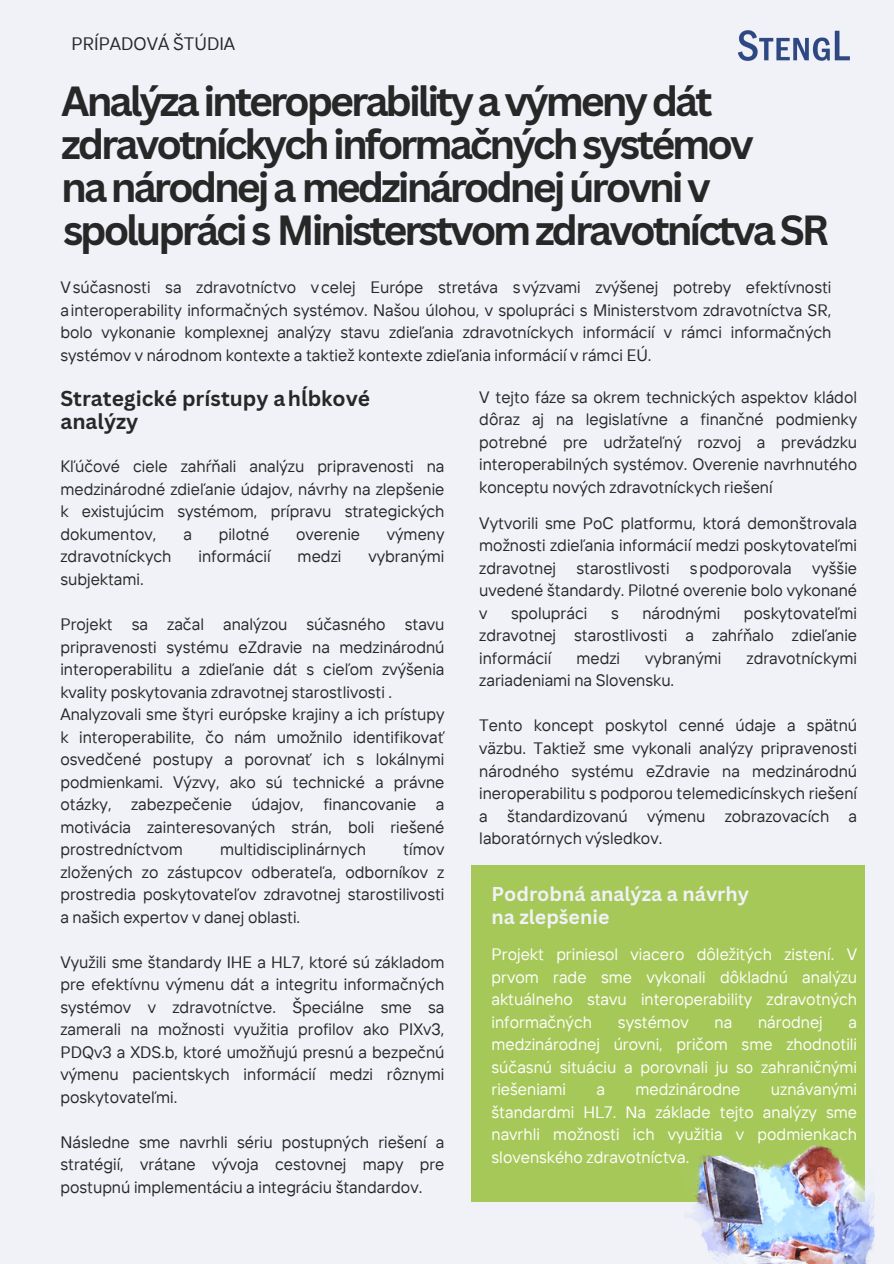
<style>
.page{position:relative;width:894px;height:1264px;background:#fff}
.page>*{position:absolute;margin:0;border:0;box-sizing:border-box;transform-origin:0 0}
.t1{font:700 40.95px/42.8px "Canva Sans";letter-spacing:-.075em;color:#272727}
.t2{font:700 21px/22.5px "Canva Sans";color:#272727}
.t3{font:700 19.5px/22.5px "Canva Sans";color:#f0f2f8}
.t4{font:18px "TT Interphases";color:#272727}
.t5{font:16.5px/22.5px "TT Interphases";color:#272727;text-align:justify}
.t6{font:16.5px/22.5px "TT Interphases";color:#fff;text-align:justify}
</style>
<div class="page">
<div style="left:0;top:0;width:893px;height:1263px;background:#f0f2f8"></div>
<div style="left:471px;top:864px;width:393px;height:337px;background:#a6c859"></div>
<img style="left:674px;top:1145px;width:201px;height:118px">
<img style="left:738px;top:30px;width:112px;height:31px">
<p class="t4" style="left:71px;top:32px;width:165px">PRÍPADOVÁ ŠTÚDIA</p>
<p class="t1" style="left:61px;top:79px;width:769px">Analýza interoperability a výmeny dát zdravotníckych informačných systémov<br>na národnej a medzinárodnej úrovni v spolupráci s Ministerstvom zdravotníctva SR</p>
<p class="t5" style="left:60px;top:276px;width:772px">Vsúčasnosti sa zdravotníctvo vcelej Európe stretáva svýzvami zvýšenej potreby efektívnosti ainteroperability informačných systémov. Našou úlohou, v spolupráci s Ministerstvom zdravotníctva SR, bolo vykonanie komplexnej analýzy stavu zdieľania zdravotníckych informácií v rámci informačných systémov v národnom kontexte a taktiež kontexte zdieľania informácií v rámci EÚ.</p>
<p class="t2" style="left:60px;top:387px;width:311px">Strategické prístupy ahĺbkové analýzy</p>
<h2 class="t5" style="left:60px;top:455px;width:385px">Kľúčové ciele zahŕňali analýzu pripravenosti na medzinárodné zdieľanie údajov, návrhy na zlepšenie k existujúcim systémom, prípravu strategických dokumentov,</h2>
<h2 class="t5" style="left:183px;top:522px;width:10px">a</h2>
<h2 class="t5" style="left:219px;top:522px;width:52px">pilotné</h2>
<h2 class="t5" style="left:296px;top:522px;width:65px">overenie</h2>
<h2 class="t5" style="left:387px;top:522px;width:59px">výmeny</h2>
<h2 class="t5" style="left:60px;top:545px;width:113px">zdravotníckych</h2>
<h2 class="t5" style="left:198px;top:545px;width:73px">informácií</h2>
<h2 class="t5" style="left:297px;top:545px;width:45px">medzi</h2>
<h2 class="t5" style="left:368px;top:545px;width:78px">vybranými</h2>
<h2 class="t5" style="left:60px;top:567px;width:85px">subjektami.</h2>
<p class="t5" style="left:60px;top:612px;width:385px">Projekt sa začal analýzou súčasného stavu pripravenosti systému eZdravie na medzinárodnú interoperabilitu a zdieľanie dát s cieľom zvýšenia kvality poskytovania zdravotnej starostlivosti .</p>
<p class="t5" style="left:60px;top:702px;width:385px">Analyzovali sme štyri európske krajiny a ich prístupy k interoperabilite, čo nám umožnilo identifikovať osvedčené postupy a porovnať ich s lokálnymi podmienkami. Výzvy, ako sú technické a právne otázky, zabezpečenie údajov, financovanie a motivácia zainteresovaných strán, boli riešené prostredníctvom</p>
<p class="t5" style="left:60px;top:837px;width:385px;text-indent:343px">tímov zložených zo zástupcov odberateľa, odborníkov z prostredia poskytovateľov zdravotnej starostilivosti a našich expertov v danej oblasti.</p>
<p class="t5" style="left:60px;top:950px;width:385px">Využili sme štandardy IHE a HL7, ktoré sú základom pre efektívnu výmenu dát a integritu informačných systémov v zdravotníctve. Špeciálne sme sa zamerali na možnosti využitia profilov ako PIXv3, PDQv3 a XDS.b, ktoré umožňujú presnú a bezpečnú výmenu pacientskych informácií medzi rôznymi poskytovateľmi.</p>
<p class="t5" style="left:60px;top:1130px;width:385px">Následne sme navrhli sériu postupných riešení a stratégií, vrátane vývoja cestovnej mapy pre postupnú implementáciu a integráciu štandardov.</p>
<p class="t5" style="left:220px;top:837px;width:147px">multidisciplinárnych</p>
<p class="t5" style="left:479px;top:385px;width:379px">V tejto fáze sa okrem technických aspektov kládol dôraz aj na legislatívne a finančné podmienky potrebné pre udržateľný rozvoj a prevádzku interoperabilných systémov. Overenie navrhnutého konceptu nových zdravotníckych riešení</p>
<p class="t5" style="left:479px;top:511px;width:379px">Vytvorili sme PoC platformu, ktorá demonštrovala možnosti zdieľania informácií medzi poskytovateľmi zdravotnej starostlivosti spodporovala vyššie uvedené štandardy. Pilotné overenie bolo vykonané v</p>
<p class="t5" style="left:511px;top:601px;width:78px">spolupráci</p>
<p class="t5" style="left:611px;top:601px;width:9px">s</p>
<p class="t5" style="left:642px;top:601px;width:79px">národnými</p>
<p class="t5" style="left:479px;top:601px;width:379px;text-indent:264px">poskytovateľmi zdravotnej starostlivosti a zahŕňalo zdieľanie informácií</p>
<p class="t5" style="left:576px;top:646px;width:45px">medzi</p>
<p class="t5" style="left:645px;top:646px;width:78px">vybranými</p>
<p class="t5" style="left:746px;top:646px;width:112px">zdravotníckymi</p>
<p class="t5" style="left:479px;top:669px;width:196px">zariadeniami na Slovensku.</p>
<p class="t5" style="left:479px;top:714px;width:379px">Tento koncept poskytol cenné údaje a spätnú väzbu. Taktiež sme vykonali analýzy pripravenosti národného systému eZdravie na medzinárodnú ineroperabilitu s podporou telemedicínskych riešení a štandardizovanú výmenu zobrazovacích a laboratórnych výsledkov.</p>
<h2 class="t3" style="left:491px;top:882px;width:259px">Podrobná analýza a návrhy na zlepšenie</h2>
<p class="t6" style="left:491px;top:942px;width:367px">Projekt priniesol viacero dôležitých zistení. V prvom rade sme vykonali dôkladnú analýzu aktuálneho stavu interoperability zdravotných informačných</p>
<p class="t6" style="left:617px;top:1010px;width:72px">systémov</p>
<p class="t6" style="left:714px;top:1010px;width:19px">na</p>
<p class="t6" style="left:757px;top:1010px;width:66px">národnej</p>
<p class="t6" style="left:491px;top:1010px;width:367px;text-indent:357px">a medzinárodnej úrovni, pričom sme zhodnotili súčasnú situáciu a porovnali ju so zahraničnými riešeniami</p>
<p class="t6" style="left:491px;top:1077px;width:367px;text-indent:279px">uznávanými štandardmi HL7. Na základe tejto analýzy sme navrhli možnosti ich využitia v podmienkach slovenského zdravotníctva.</p>
<p class="t6" style="left:596px;top:1077px;width:10px">a</p>
<p class="t6" style="left:635px;top:1077px;width:106px">medzinárodne</p>
</div>
